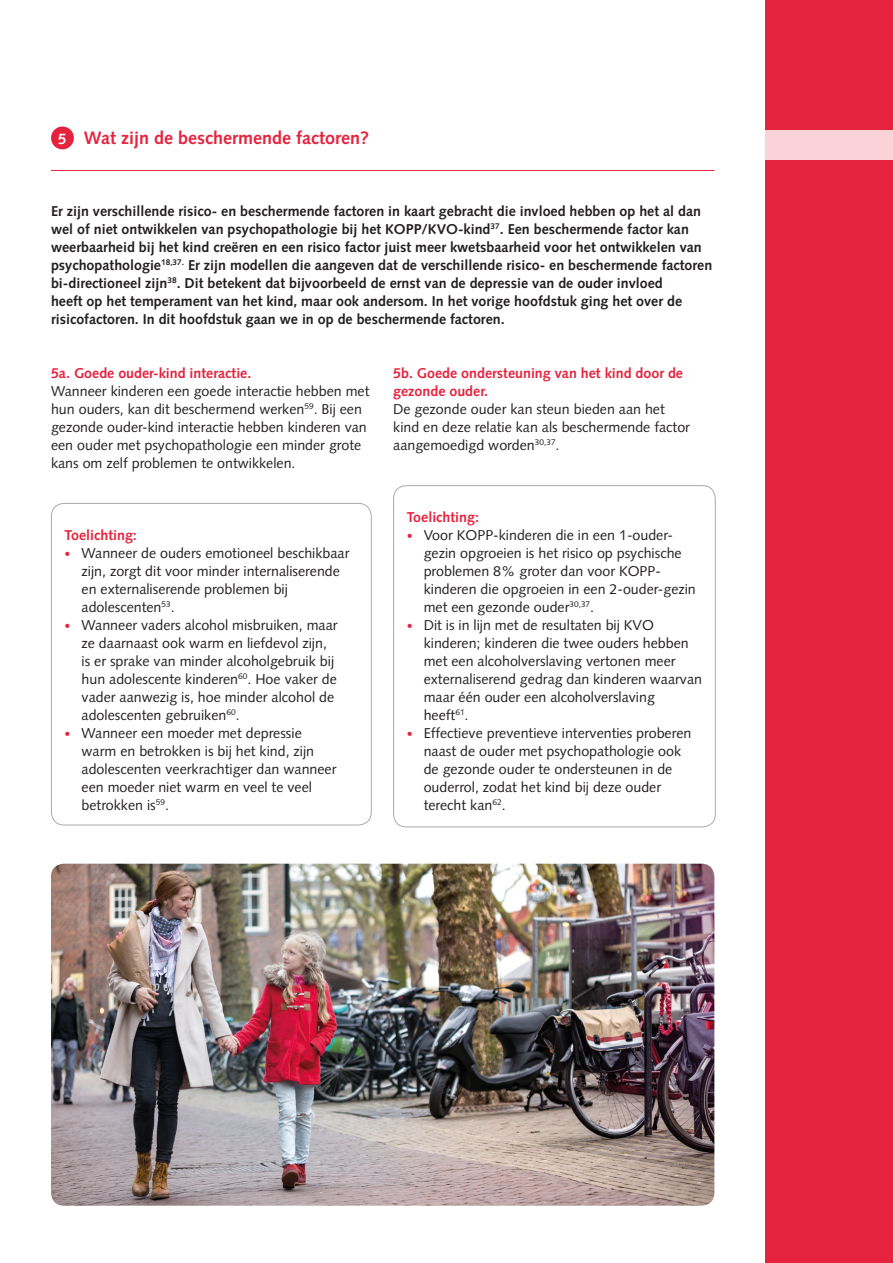
<style>
.page{position:relative;width:893px;height:1263px;background:#fff}
.page>*{position:absolute;margin:0;border:0;box-sizing:border-box;transform-origin:0 0}
._03-Brood_bold_rood{font:700 18px "Syntax LT Std";color:#e6233e}
._02-Subkop_rood_bold{font:700 15px "Syntax LT Std";color:#fff}
._03-brood{font:14.25px/18px "Syntax LT Std";color:#231f20}
._03-brood_bold{font:700 14.25px/18px "Syntax LT Std";color:#231f20}
._03-Brood_bold_rood-2{font:700 14.25px/18px "Syntax LT Std";color:#e6233e}
.s1{font-size:12px;color:#e6233e}
</style>
<div class="page">
<div style="left:765px;top:0;width:128px;height:1263px;background:#e6233e"></div>
<div style="left:765px;top:130px;width:128px;height:29px;background:#fad3d8"></div>
<div style="left:393px;top:485px;width:323px;height:342px;border:1px solid #a7aaac;border-radius:13px"></div>
<img style="left:51px;top:864px;width:663px;height:342px">
<hr style="left:51px;top:170px;width:663px;height:1px;background:#e6233e">
<div style="left:51px;top:503px;width:321px;height:322px;border:1px solid #a7aaac;border-radius:13px"></div>
<div style="left:51px;top:126px;width:23px;height:23px;background:#e6233e;border-radius:50%"></div>
<p class="_02-Subkop_rood_bold" style="left:58px;top:130px;width:10px">5</p>
<p class="_03-Brood_bold_rood" style="left:84px;top:127px;width:287px">Wat zijn de beschermende factoren?</p>
<p class="_03-brood_bold" style="left:51px;top:202px;width:663px">Er zijn verschillende risico- en beschermende factoren in kaart gebracht die invloed hebben op het al dan wel of niet ontwikkelen van psychopathologie bij het KOPP/KVO-kind<sup>37</sup>. Een beschermende factor kan weerbaarheid bij het kind creëren en een risico factor juist meer kwetsbaarheid voor het ontwikkelen van psychopathologie<sup>18,37.</sup> Er zijn modellen die aangeven dat de verschillende risico- en beschermende factoren bi-directioneel zijn<sup>38</sup>. Dit betekent dat bijvoorbeeld de ernst van de depressie van de ouder invloed<br>heeft op het temperament van het kind, maar ook andersom. In het vorige hoofdstuk ging het over de risicofactoren. In dit hoofdstuk gaan we in op de beschermende factoren.</p>
<p class="_03-Brood_bold_rood-2" style="left:393px;top:364px;width:291px">5b. Goede ondersteuning van het kind door de gezonde ouder.</p>
<p class="_03-brood" style="left:393px;top:400px;width:298px">De gezonde ouder kan steun bieden aan het kind en deze relatie kan als beschermende factor aangemoedigd worden<sup>30,37</sup>.</p>
<p class="_03-Brood_bold_rood-2" style="left:51px;top:364px;width:202px">5a. Goede ouder-kind interactie.</p>
<p class="_03-brood" style="left:51px;top:382px;width:320px">Wanneer kinderen een goede interactie hebben met hun ouders, kan dit beschermend werken<sup>59</sup>. Bij een gezonde ouder-kind interactie hebben kinderen van een ouder met psychopathologie een minder grote kans om zelf problemen te ontwikkelen.</p>
<p class="_03-Brood_bold_rood-2" style="left:65px;top:526px;width:74px">Toelichting:</p>
<p class="_03-brood" style="left:82px;top:544px;width:269px;text-indent:-17px"><span class="s1">•</span> Wanneer de ouders emotioneel beschikbaar zijn, zorgt dit voor minder internaliserende en externaliserende problemen bij adolescenten<sup>53</sup>.</p>
<p class="_03-brood" style="left:82px;top:616px;width:258px;text-indent:-17px"><span class="s1">•</span> Wanneer vaders alcohol misbruiken, maar ze daarnaast ook warm en liefdevol zijn, is er sprake van minder alcoholgebruik bij hun adolescente kinderen<sup>60</sup>. Hoe vaker de vader aanwezig is, hoe minder alcohol de adolescenten gebruiken<sup>60</sup>.</p>
<p class="_03-brood" style="left:82px;top:724px;width:256px;text-indent:-17px"><span class="s1">•</span> Wanneer een moeder met depressie warm en betrokken is bij het kind, zijn adolescenten veerkrachtiger dan wanneer een moeder niet warm en veel te veel betrokken is<sup>59</sup>.</p>
<p class="_03-Brood_bold_rood-2" style="left:407px;top:508px;width:74px">Toelichting:</p>
<p class="_03-brood" style="left:424px;top:526px;width:274px;text-indent:-17px"><span class="s1">•</span> Voor KOPP-kinderen die in een 1-ouder&shy;gezin opgroeien is het risico op psychische problemen 8% groter dan voor KOPP&shy;kinderen die opgroeien in een 2-ouder-gezin met een gezonde ouder<sup>30,37</sup>.</p>
<p class="_03-brood" style="left:424px;top:616px;width:280px;text-indent:-17px"><span class="s1">•</span> Dit is in lijn met de resultaten bij KVO kinderen; kinderen die twee ouders hebben met een alcoholverslaving vertonen meer externaliserend gedrag dan kinderen waarvan maar één ouder een alcoholverslaving heeft<sup>61</sup>.</p>
<p class="_03-brood" style="left:424px;top:724px;width:269px;text-indent:-17px"><span class="s1">•</span> Effectieve preventieve interventies proberen naast de ouder met psychopathologie ook de gezonde ouder te ondersteunen in de ouderrol, zodat het kind bij deze ouder terecht kan<sup>62</sup>.</p>
</div>
